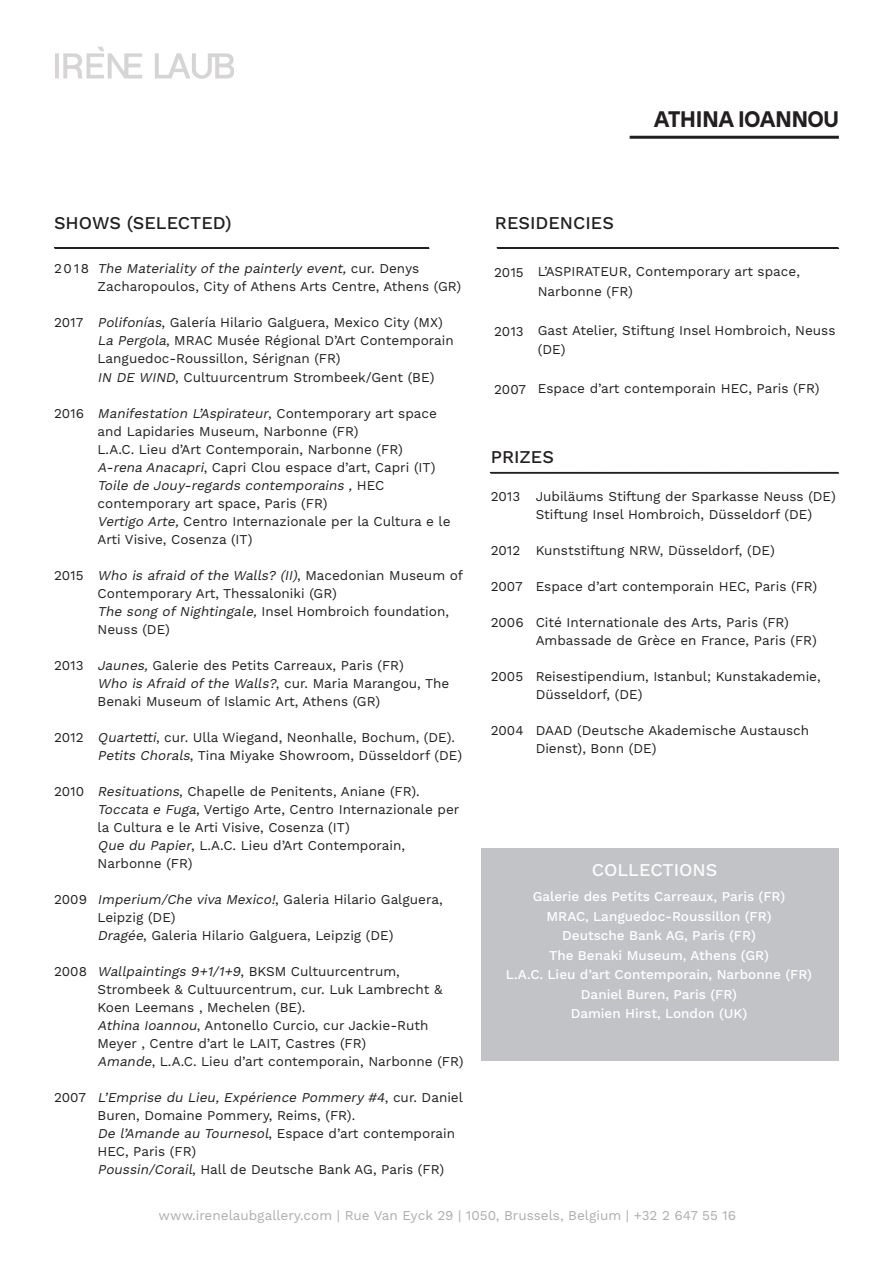
<style>
.page{position:relative;width:893px;height:1263px;background:#fff}
.page>*{position:absolute;margin:0;border:0;box-sizing:border-box;transform-origin:0 0}
.t1{font:700 21px "Unida Rounded";color:#231f20}
.t2{font:500 18px "Work Sans";color:#231f20}
.t3{font:500 18px "Work Sans";color:#fcfcfc}
.t4{font:13.5px/18px "Work Sans";color:#231f20}
.t5{font:500 13.5px/19.5px "Work Sans";color:#fff;text-align:center}
.t6{font:13.5px "Work Sans";color:#acadb1}
.s1{font-style:italic}
</style>
<div class="page">
<img style="left:55px;top:46px;width:179px;height:33px">
<svg style="left:54px;top:247px;width:376px;height:2px"></svg>
<hr style="left:630px;top:136px;width:209px;height:3px;background:#231f20">
<svg style="left:490px;top:472px;width:349px;height:2px"></svg>
<div style="left:481px;top:848px;width:358px;height:213px;background:#c2c3c6"></div>
<svg style="left:496px;top:247px;width:343px;height:2px"></svg>
<h1 class="t1" style="left:654px;top:106px;width:186px">ATHINA IOANNOU</h1>
<h2 class="t2" style="left:54px;top:212px;width:179px">SHOWS (SELECTED)</h2>
<p class="t4" style="left:54px;top:260px;width:37px">2018</p>
<p class="t4" style="left:98px;top:260px;width:365px"><span class="s1">The Materiality ofthe painterly event,</span> c u r. D e n y s<br>Zacharopoulos, City of Athens Arts Centre, Athens (GR)</p>
<p class="t4" style="left:98px;top:314px;width:358px"><span class="s1">Polifonías</span>, Galería Hilario Galguera, Mexico City (MX)<br><span class="s1">La Pergola</span>, MRAC Musée Régional D’Art Contemporain Languedoc-Roussillon, Sérignan (FR)<br><span class="s1">IN DE WIND</span>, Cultuurcentrum Strombeek/Gent (BE)</p>
<p class="t4" style="left:98px;top:404px;width:354px"><span class="s1">Manifestation L’Aspirateur</span>, C o n t e m p o ra ry a rt s p a c e and Lapidaries Museum, Narbonne (FR)<br>L.A.C. Lieu d’Art Contemporain, Narbonne (FR)<br><span class="s1">A-rena Anacapri</span>, Capri Clou espace d’art, Capri (IT)<br><span class="s1">Toile de Jouy-regards contemporains ,</span> H E C contemporary art space, Paris (FR)<br><span class="s1">Vertigo Arte,</span> Centro Internazionale per la Cultura e le Arti Visive, Cosenza (IT)</p>
<p class="t4" style="left:98px;top:566px;width:367px"><span class="s1">Who is afraid ofthe Walls? (II)</span>, M a c e d o n i a n M u s e u m o f Contemporary Art, Thessaloniki (GR)<br><span class="s1">The song of Nightingale,</span> Insel Hombroich foundation, Neuss (DE)</p>
<p class="t4" style="left:98px;top:656px;width:353px"><span class="s1">Jaunes,</span> Galerie des Petits Carreaux, Paris (FR)<br><span class="s1">Who is Afraid ofthe Walls?</span>, cur. Maria Marangou, The<br>Benaki Museum of Islamic Art, Athens (GR)</p>
<p class="t4" style="left:98px;top:728px;width:366px"><span class="s1">Quartetti</span>, cur. Ulla Wiegand, Neonhalle, Bochum, (DE).<br><span class="s1">Petits Chorals</span>, Tina Miyake Showroom, Düsseldorf (DE)</p>
<p class="t4" style="left:98px;top:782px;width:363px"><span class="s1">Resituations</span>, Chapelle de Penitents, Aniane (FR).<br><span class="s1">Toccata e Fuga</span>, Vertigo Arte, Centro Internazionale per la Cultura e le Arti Visive, Cosenza (IT)<br><span class="s1">Que du Papier</span>, L.A.C. Lieu d’Art Contemporain, Narbonne (FR)</p>
<p class="t4" style="left:98px;top:890px;width:347px"><span class="s1">Imperium/Che viva Mexico!</span>, G a le r i a H i la r i o G a lg u e ra,<br>Leipzig (DE)<br><span class="s1">Dragée</span>, Galeria Hilario Galguera, Leipzig (DE)</p>
<p class="t4" style="left:98px;top:962px;width:367px"><span class="s1">Wallpaintings 9+1/1+9</span>, B KS M C u lt u u r c e n t r u m , Strombeek &amp; Cultuurcentrum, cur. Luk Lambrecht &amp; Koen Leemans , Mechelen (BE).<br><span class="s1">Athina Ioannou</span>, Antonello Curcio, cur Jackie-Ruth Meyer , Centre d’art le LAIT, Castres (FR)<br><span class="s1">Amande</span>, L.A.C. Lieu d’art contemporain, Narbonne (FR)</p>
<p class="t4" style="left:98px;top:1088px;width:367px"><span class="s1">L’Emprise du Lieu, Expérience Pommery #4</span>, c u r. D a n i e l Buren, Domaine Pommery, Reims, (FR).<br><span class="s1">De l’Amande au Tournesol</span>, Espace d’art contemporain HEC, Paris (FR)<br><span class="s1">Poussin/Corail</span>, Hall de Deutsche Bank AG, Paris (FR)</p>
<p class="t4" style="left:54px;top:314px;width:31px">2017</p>
<p class="t4" style="left:54px;top:404px;width:32px">2016</p>
<p class="t4" style="left:54px;top:566px;width:31px">2015</p>
<p class="t4" style="left:54px;top:656px;width:31px">2013</p>
<p class="t4" style="left:54px;top:728px;width:31px">2012</p>
<p class="t4" style="left:54px;top:782px;width:32px">2010</p>
<p class="t4" style="left:54px;top:890px;width:35px">2009</p>
<p class="t4" style="left:54px;top:962px;width:34px">2008</p>
<p class="t4" style="left:54px;top:1088px;width:33px">2007</p>
<h2 class="t2" style="left:495px;top:212px;width:120px">RESIDENCIES</h2>
<p class="t4" style="left:538px;top:262px;width:264px;line-height:19.5px">L’ASPIRATEUR, Contemporary art space,<br>Narbonne (FR)</p>
<p class="t4" style="left:538px;top:321px;width:299px;line-height:19.5px">Gast Atelier, Stiftung Insel Hombroich, Neuss (DE)</p>
<p class="t4" style="left:538px;top:380px;width:283px">Espace d’art contemporain HEC, Paris (FR)</p>
<p class="t4" style="left:494px;top:264px;width:31px">2015</p>
<p class="t4" style="left:494px;top:323px;width:31px">2013</p>
<p class="t4" style="left:494px;top:381px;width:33px">2007</p>
<h2 class="t2" style="left:491px;top:446px;width:65px">PRIZES</h2>
<p class="t4" style="left:536px;top:488px;width:302px">Jubiläums Stiftung der Sparkasse Neuss (DE)<br>Stiftung Insel Hombroich, Düsseldorf (DE)</p>
<p class="t4" style="left:536px;top:542px;width:241px">Kunststiftung NRW, Düsseldorf, (DE)</p>
<p class="t4" style="left:536px;top:578px;width:283px">Espace d’art contemporain HEC, Paris (FR)</p>
<p class="t4" style="left:536px;top:614px;width:283px">Cité Internationale des Arts, Paris (FR)<br>Ambassade de Grèce en France, Paris (FR)</p>
<p class="t4" style="left:536px;top:668px;width:287px">Reisestipendium, Istanbul; Kunstakademie,<br>Düsseldorf, (DE)</p>
<p class="t4" style="left:536px;top:722px;width:275px">DAAD (Deutsche Akademische Austausch<br>Dienst), Bonn (DE)</p>
<p class="t4" style="left:491px;top:488px;width:31px">2013</p>
<p class="t4" style="left:491px;top:542px;width:31px">2012</p>
<p class="t4" style="left:491px;top:578px;width:33px">2007</p>
<p class="t4" style="left:491px;top:614px;width:35px">2006</p>
<p class="t4" style="left:491px;top:668px;width:34px">2005</p>
<p class="t4" style="left:491px;top:722px;width:34px">2004</p>
<h2 class="t3" style="left:592px;top:859px;width:127px">COLLECTIONS</h2>
<p class="t5" style="left:506px;top:887px;width:308px">Galerie des Petits Carreaux, Paris (FR)<br>MRAC, Languedoc-Roussillon (FR)<br>Deutsche Bank AG, Paris (FR)<br>The Benaki Museum, Athens (GR)<br>L.A.C. Lieu d’art Contemporain, Narbonne (FR)<br>Daniel Buren, Paris (FR)<br>Damien Hirst, London (UK)</p>
<p class="t6" style="left:159px;top:1208px;width:579px">www.irenelaubgallery.com | Rue Van Eyck 29 | 1050, Brussels, Belgium | +32 2 647 55 16</p>
</div>
